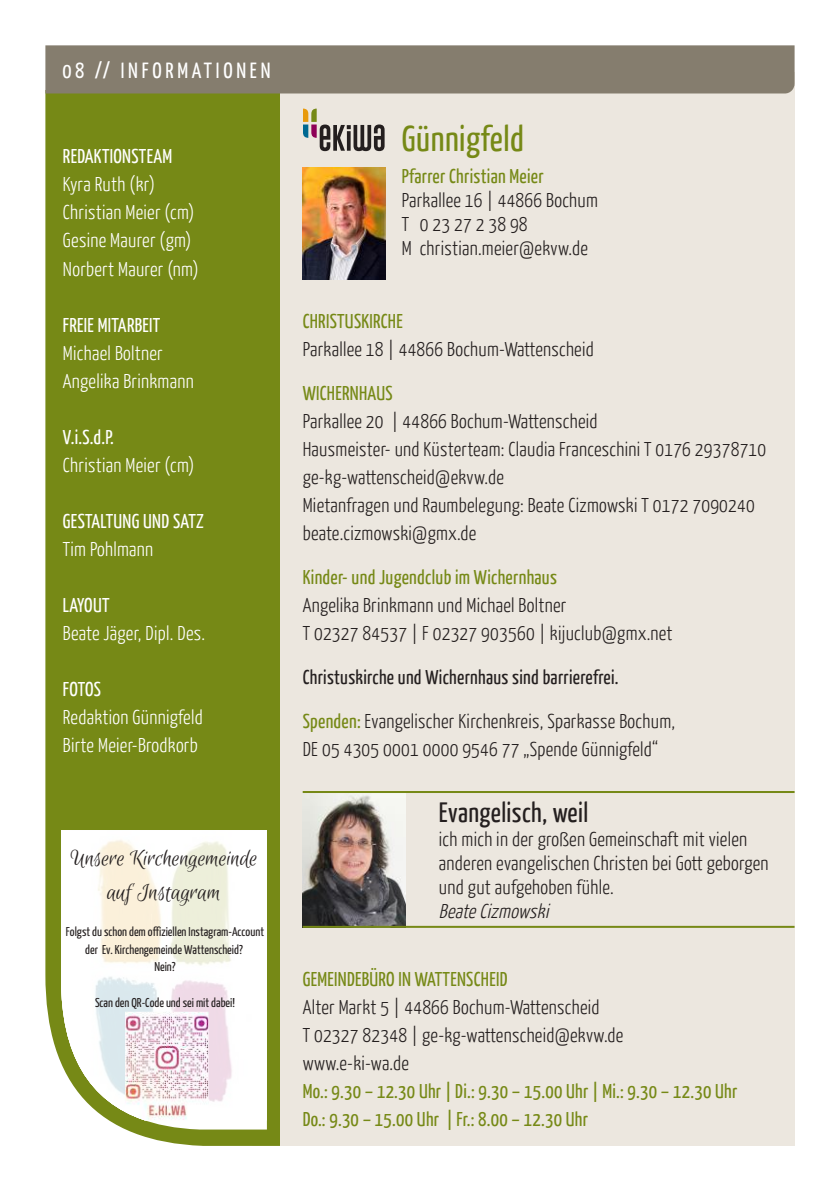
<style>
.page{position:relative;width:840px;height:1191px;background:#fff}
.page>*{position:absolute;margin:0;border:0;box-sizing:border-box;transform-origin:0 0}
.t1{font:36px "Yanone Kaffeesatz";letter-spacing:.015em;color:#768916}
.t2{font:28px "Yanone Kaffeesatz";letter-spacing:.015em;color:#241f1f}
.t3{font:25px/34.8px "Euphoria Script";color:#241f1f;text-align:center}
.t4{font:22px "Yanone Kaffeesatz";letter-spacing:.17em;color:#fff}
.t5{font:300 20px/28px "Yanone Kaffeesatz";letter-spacing:.015em;color:#241f1f}
.t6{font:20px/28px "Yanone Kaffeesatz";letter-spacing:.015em;color:#768916}
.t7{font:300 20px/28px "Yanone Kaffeesatz";letter-spacing:.015em;color:#fff}
.t8{font:20px "Yanone Kaffeesatz";letter-spacing:.015em;color:#fff}
.t9{font:20px "Yanone Kaffeesatz";letter-spacing:.015em;color:#241f1f}
.t10{font:italic 300 20px "Yanone Kaffeesatz";color:#241f1f}
.t11{font:12.8px/17.8px "Yanone Kaffeesatz";color:#241f1f;text-align:center}
.s1{font-weight:400;color:#768916}
</style>
<div class="page">
<div style="left:252px;top:72px;width:542px;height:1073px;background:#ece7df"></div>
<div style="left:45px;top:93px;width:235px;height:1052px;background:#768916"></div>
<svg style="left:61px;top:1120px;width:206px;height:9px"></svg>
<img style="left:62px;top:830px;width:205px;height:290px">
<img style="left:125px;top:1011px;width:83px;height:109px">
<div style="left:45px;top:45px;width:749px;height:48px;background:#857d6e"></div>
<svg style="left:303px;top:109px;width:81px;height:42px"></svg>
<img style="left:302px;top:167px;width:84px;height:112px">
<img style="left:302px;top:793px;width:103px;height:133px">
<hr style="left:302px;top:791px;width:492px;height:2px;background:#768916">
<hr style="left:302px;top:926px;width:492px;height:2px;background:#768916">
<p class="t4" style="left:62px;top:57px;width:209px">08 // INFORMATIONEN</p>
<p class="t8" style="left:63px;top:144px;width:111px">REDAKTIONSTEAM</p>
<p class="t7" style="left:63px;top:170px;width:137px">Kyra Ruth (kr)<br>Christian Meier (cm)<br>Gesine Maurer (gm)<br>Norbert Maurer (nm)</p>
<p class="t8" style="left:63px;top:312px;width:99px">FREIE MITARBEIT</p>
<p class="t7" style="left:63px;top:338px;width:132px">Michael Boltner<br>Angelika Brinkmann</p>
<p class="t8" style="left:63px;top:424px;width:52px">V.i.S.d.P.</p>
<p class="t7" style="left:63px;top:450px;width:133px">Christian Meier (cm)</p>
<p class="t8" style="left:63px;top:508px;width:142px">GESTALTUNG UND SATZ</p>
<p class="t7" style="left:63px;top:534px;width:92px">Tim Pohlmann</p>
<p class="t8" style="left:63px;top:592px;width:48px">LAYOUT</p>
<p class="t7" style="left:63px;top:618px;width:144px">Beate Jäger, Dipl. Des.</p>
<p class="t8" style="left:63px;top:676px;width:40px">FOTOS</p>
<p class="t7" style="left:63px;top:702px;width:141px">Redaktion Günnigfeld<br>Birte Meier-Brodkorb</p>
<p class="t3" style="left:70px;top:841px;width:189px">Unsere Kirchengemeinde auf Instagram</p>
<p class="t11" style="left:66px;top:921px;width:199px">Folgst du schon dem offiziellen Instagram-Account der Ev. Kirchengemeinde Wattenscheid?<br>Nein?</p>
<p class="t11" style="left:95px;top:993px;width:141px">Scan den QR-Code und sei mit dabei!</p>
<h1 class="t1" style="left:401px;top:115px;width:124px">Günnigfeld</h1>
<p class="t6" style="left:401px;top:161px;width:143px">Pfarrer Christian Meier</p>
<p class="t5" style="left:401px;top:187px;width:198px;line-height:24px">Parkallee 16 | 44866 Bochum<br>T 0 23 27 2 38 98<br>M christian.meier@ekvw.de</p>
<p class="t6" style="left:302px;top:306px;width:102px">CHRISTUSKIRCHE</p>
<p class="t5" style="left:302px;top:335px;width:292px">Parkallee 18 | 44866 Bochum-Wattenscheid</p>
<p class="t6" style="left:302px;top:378px;width:91px">WICHERNHAUS</p>
<p class="t5" style="left:302px;top:407px;width:465px">Parkallee 20 | 44866 Bochum-Wattenscheid<br>Hausmeister- und Küsterteam: Claudia Franceschini T 0176 29378710 ge-kg-wattenscheid@ekvw.de<br>Mietanfragen und Raumbelegung: Beate Cizmowski T 0172 7090240 beate.cizmowski@gmx.de</p>
<p class="t6" style="left:302px;top:562px;width:256px">Kinder- und Jugendclub im Wichernhaus</p>
<p class="t5" style="left:302px;top:591px;width:371px">Angelika Brinkmann und Michael Boltner<br>T 02327 84537 | F 02327 903560 | kijuclub@gmx.net</p>
<p class="t9" style="left:302px;top:664px;width:317px">Christuskirche und Wichernhaus sind barrierefrei.</p>
<p class="t5" style="left:302px;top:707px;width:374px"><span class="s1">Spenden:</span> Evangelischer Kirchenkreis, Sparkasse Bochum,<br>DE 05 4305 0001 0000 9546 77 „Spende Günnigfeld“</p>
<h2 class="t2" style="left:438px;top:794px;width:151px">Evangelisch, weil</h2>
<p class="t5" style="left:438px;top:826px;width:331px;line-height:24px">ich mich in der großen Gemeinschaft mit vielen anderen evangelischen Christen bei Gott geborgen und gut aufgehoben fühle.</p>
<p class="t10" style="left:438px;top:898px;width:116px">BeateCizmowski</p>
<p class="t6" style="left:302px;top:964px;width:206px">GEMEINDEBÜRO IN WATTENSCHEID</p>
<p class="t5" style="left:302px;top:992px;width:322px">Alter Markt 5 | 44866 Bochum-Wattenscheid<br>T 02327 82348 | ge-kg-wattenscheid@ekvw.de www.e-ki-wa.de</p>
<p class="t6" style="left:302px;top:1076px;width:436px">Mo.: 9.30 – 12.30 Uhr | Di.: 9.30 – 15.00 Uhr | Mi.: 9.30 – 12.30 Uhr<br>Do.: 9.30 – 15.00 Uhr | Fr.: 8.00 – 12.30 Uhr</p>
</div>
